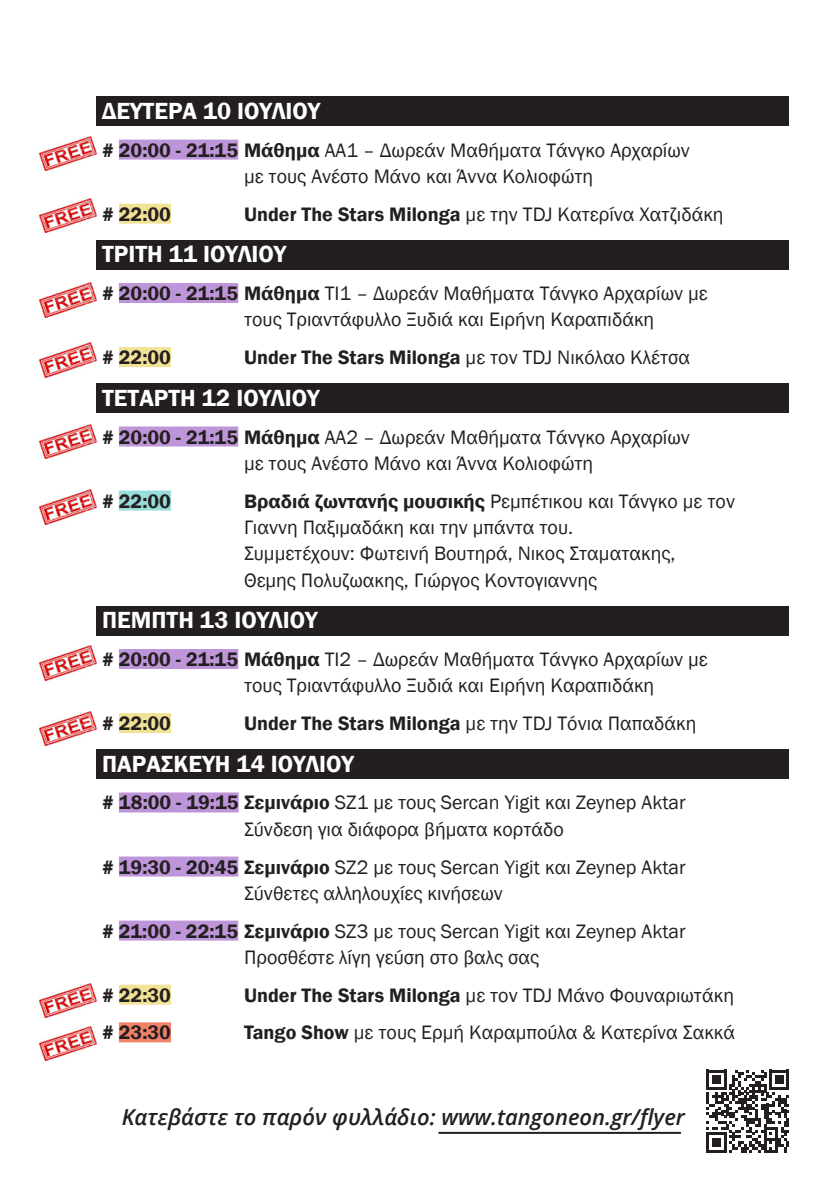
<style>
.page{position:relative;width:840px;height:1191px;background:#fff}
.page>*{position:absolute;margin:0;border:0;box-sizing:border-box;transform-origin:0 0}
.Day_Heading{font:600 24px "Franklin Gothic";color:#fff}
.t1{font:italic 600 22px "Open Sans";color:#231f20}
.Program_Paragraph{font:20px/26.4px "Franklin Gothic";color:#231f20}
.Program_Paragraph-2{font:600 20px "Franklin Gothic";color:#231f20}
.s1{font-weight:600}
</style>
<div class="page">
<div style="left:96px;top:96px;width:692px;height:30px;background:#231f20"></div>
<div style="left:119px;top:140px;width:119px;height:20px;background:#bd95d8"></div>
<div style="left:119px;top:204px;width:52px;height:20px;background:#f2e296"></div>
<div style="left:96px;top:240px;width:692px;height:30px;background:#231f20"></div>
<div style="left:119px;top:283px;width:119px;height:20px;background:#bd95d8"></div>
<div style="left:119px;top:347px;width:52px;height:20px;background:#f2e296"></div>
<div style="left:96px;top:383px;width:692px;height:30px;background:#231f20"></div>
<div style="left:119px;top:426px;width:119px;height:20px;background:#bd95d8"></div>
<div style="left:119px;top:490px;width:52px;height:20px;background:#99dddb"></div>
<div style="left:96px;top:606px;width:692px;height:29px;background:#231f20"></div>
<div style="left:119px;top:649px;width:119px;height:20px;background:#bd95d8"></div>
<div style="left:119px;top:713px;width:52px;height:20px;background:#f2e296"></div>
<div style="left:96px;top:749px;width:692px;height:30px;background:#231f20"></div>
<div style="left:119px;top:792px;width:119px;height:20px;background:#bd95d8"></div>
<div style="left:119px;top:856px;width:119px;height:20px;background:#bd95d8"></div>
<div style="left:119px;top:920px;width:119px;height:20px;background:#bd95d8"></div>
<div style="left:119px;top:984px;width:52px;height:20px;background:#f2e296"></div>
<div style="left:119px;top:1022px;width:52px;height:20px;background:#f48269"></div>
<hr style="left:438px;top:1131px;width:242px;height:2px;background:#231f20">
<svg style="left:706px;top:1069px;width:82px;height:83px"></svg>
<img style="left:40px;top:136px;width:56px;height:35px">
<img style="left:40px;top:198px;width:56px;height:35px">
<img style="left:40px;top:283px;width:56px;height:34px">
<img style="left:40px;top:343px;width:56px;height:34px">
<img style="left:40px;top:424px;width:56px;height:35px">
<img style="left:40px;top:490px;width:56px;height:34px">
<img style="left:40px;top:646px;width:56px;height:34px">
<img style="left:40px;top:711px;width:56px;height:34px">
<img style="left:40px;top:1026px;width:56px;height:34px">
<img style="left:40px;top:983px;width:56px;height:34px">
<p class="Day_Heading" style="left:102px;top:96px;width:219px">ΔΕΥΤΕΡΑ 10 ΙΟΥΛΙΟΥ</p>
<p class="Program_Paragraph" style="left:244px;top:137px;width:447px;text-indent:-142px"><span class="s1"># 20:00 - 21:15 Μάθημα</span> AA1 – Δωρεάν Μαθήματα Τάνγκο Αρχαρίων με τους Ανέστο Μάνο και Άννα Κολιοφώτη</p>
<p class="Program_Paragraph-2" style="left:102px;top:202px;width:70px"># 22:00</p>
<p class="Program_Paragraph" style="left:244px;top:201px;width:481px"><span class="s1">Under The Stars Milonga</span> με την TDJ Κατερίνα Χατζιδάκη</p>
<p class="Day_Heading" style="left:102px;top:239px;width:186px">ΤΡΙΤΗ 11 ΙΟΥΛΙΟΥ</p>
<p class="Program_Paragraph" style="left:244px;top:281px;width:465px;text-indent:-142px"><span class="s1"># 20:00 - 21:15 Μάθημα</span> TI1 – Δωρεάν Μαθήματα Τάνγκο Αρχαρίων με τους Τριαντάφυλλο Ξυδιά και Ειρήνη Καραπιδάκη</p>
<p class="Program_Paragraph-2" style="left:102px;top:345px;width:70px"># 22:00</p>
<p class="Program_Paragraph" style="left:244px;top:345px;width:447px"><span class="s1">Under The Stars Milonga</span> με τον TDJ Νικόλαο Κλέτσα</p>
<p class="Day_Heading" style="left:102px;top:383px;width:219px">ΤΕΤΑΡΤΗ 12 ΙΟΥΛΙΟΥ</p>
<p class="Program_Paragraph" style="left:244px;top:424px;width:447px;text-indent:-142px"><span class="s1"># 20:00 - 21:15 Μάθημα</span> AA2 – Δωρεάν Μαθήματα Τάνγκο Αρχαρίων με τους Ανέστο Μάνο και Άννα Κολιοφώτη</p>
<p class="Program_Paragraph-2" style="left:102px;top:488px;width:70px"># 22:00</p>
<p class="Program_Paragraph" style="left:244px;top:488px;width:492px"><span class="s1">Βραδιά ζωντανής μουσικής</span> Ρεμπέτικου και Τάνγκο με τον Γιαννη Παξιμαδάκη και την μπάντα του.<br>Συμμετέχουν: Φωτεινή Βουτηρά, Νικος Σταματακης,<br>Θεμης Πολυζωακης, Γιώργος Κοντογιαννης</p>
<p class="Day_Heading" style="left:102px;top:605px;width:217px">ΠΕΜΠΤΗ 13 ΙΟΥΛΙΟΥ</p>
<p class="Program_Paragraph" style="left:244px;top:646px;width:465px;text-indent:-142px"><span class="s1"># 20:00 - 21:15 Μάθημα</span> TI2 – Δωρεάν Μαθήματα Τάνγκο Αρχαρίων με τους Τριαντάφυλλο Ξυδιά και Ειρήνη Καραπιδάκη</p>
<p class="Program_Paragraph-2" style="left:102px;top:711px;width:70px"># 22:00</p>
<p class="Program_Paragraph" style="left:244px;top:710px;width:453px"><span class="s1">Under The Stars Milonga</span> με την TDJ Τόνια Παπαδάκη</p>
<p class="Day_Heading" style="left:102px;top:749px;width:253px">ΠΑΡΑΣΚΕΥΗ 14 ΙΟΥΛΙΟΥ</p>
<p class="Program_Paragraph" style="left:244px;top:790px;width:443px;text-indent:-142px"><span class="s1"># 18:00 - 19:15 Σεμινάριο</span> SZ1 με τους Sercan Yigit και Zeynep Aktar<br>Σύνδεση για διάφορα βήματα κορτάδο</p>
<p class="Program_Paragraph" style="left:244px;top:854px;width:443px;text-indent:-142px"><span class="s1"># 19:30 - 20:45 Σεμινάριο</span> SZ2 με τους Sercan Yigit και Zeynep Aktar<br>Σύνθετες αλληλουχίες κινήσεων</p>
<p class="Program_Paragraph" style="left:102px;top:918px;width:584px;text-align:center"><span class="s1"># 21:00 - 22:15 Σεμινάριο</span> SZ3 με τους Sercan Yigit και Zeynep Aktar<br>Προσθέστε λίγη γεύση στο βαλς σας</p>
<p class="Program_Paragraph-2" style="left:102px;top:982px;width:70px"># 22:30</p>
<p class="Program_Paragraph" style="left:244px;top:982px;width:491px"><span class="s1">Under The Stars Milonga</span> με τον TDJ Μάνο Φουναριωτάκη</p>
<p class="Program_Paragraph-2" style="left:102px;top:1020px;width:70px"># 23:30</p>
<p class="Program_Paragraph" style="left:244px;top:1020px;width:492px"><span class="s1">Tango Show</span> με τους Ερμή Καραμπούλα &amp; Κατερίνα Σακκά</p>
<p class="t1" style="left:122px;top:1101px;width:564px">Κατεβάστε το παρόν φυλλάδιο: www.tangoneon.gr/flyer</p>
</div>
